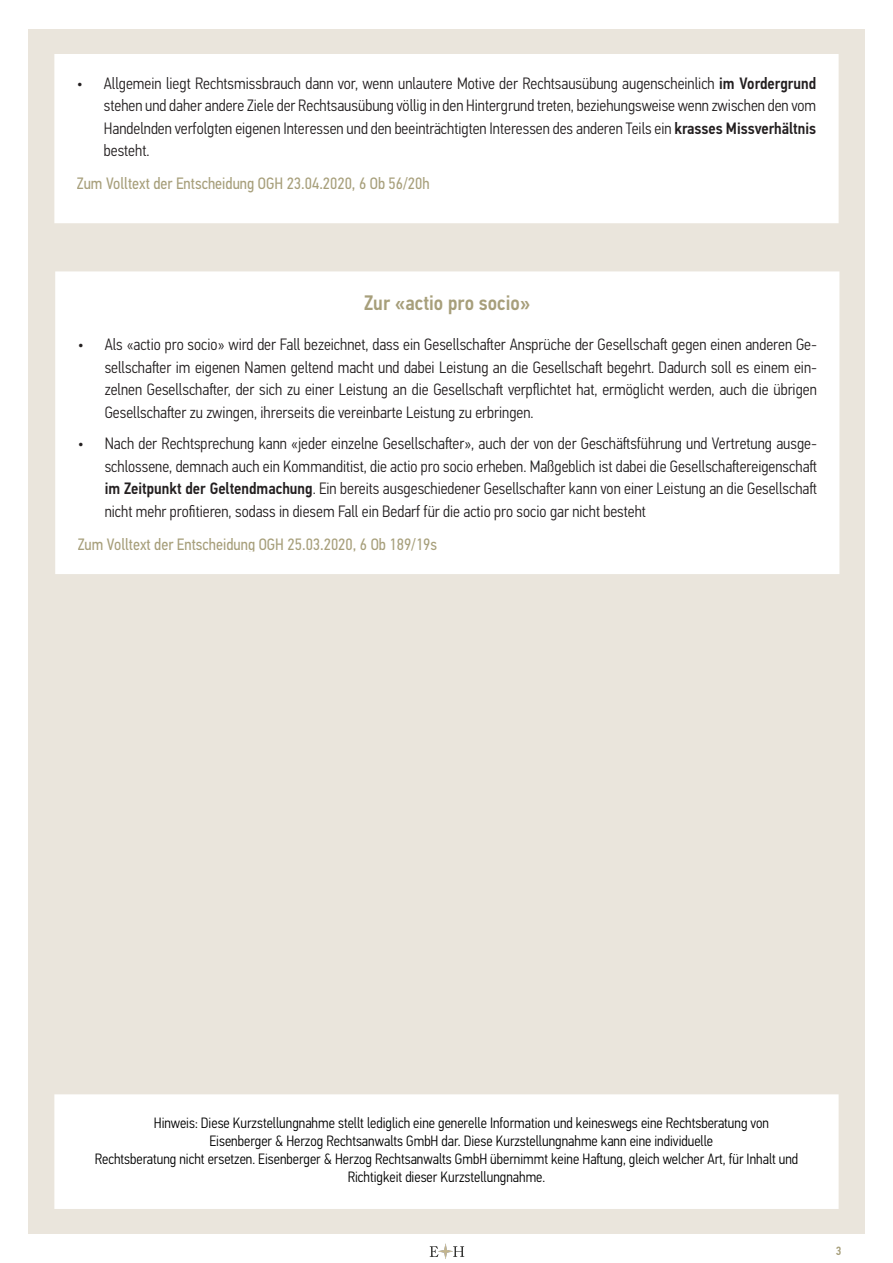
<style>
.page{position:relative;width:893px;height:1263px;background:#fff}
.page>*{position:absolute;margin:0;border:0;box-sizing:border-box;transform-origin:0 0}
.t1{font:500 21px "PFDIN Text Cond Pro";color:#a79f7b}
.t2{font:300 16.5px/22.5px "PFDIN Text Cond Pro";color:#231f20;text-align:justify}
.t3{font:16.5px "PFDIN Text Cond Pro";color:#a79f7b}
.t4{font:300 15px/18px "PFDIN Text Cond Pro";color:#000;text-align:center}
.t5{font:500 12px "PFDIN Text Cond Pro";color:#a79f7b}
.s1{font-weight:500}
</style>
<div class="page">
<div style="left:28px;top:29px;width:837px;height:1204px;background:#eae5dc"></div>
<img style="left:429px;top:1244px;width:36px;height:15px">
<div style="left:66px;top:1105px;width:761px;height:93px;background:#fff"></div>
<div style="left:54px;top:1094px;width:785px;height:115px;border:22px solid #fff"></div>
<div style="left:66px;top:65px;width:761px;height:147px;background:#fff"></div>
<div style="left:54px;top:54px;width:785px;height:169px;border:22px solid #fff"></div>
<div style="left:66px;top:283px;width:762px;height:280px;background:#fff"></div>
<div style="left:55px;top:271px;width:784px;height:303px;border:22px solid #fff"></div>
<p class="t2" style="left:104px;top:72px;width:714px;text-indent:-27px">• Allgemein liegt Rechtsmissbrauch dann vor, wenn unlautere Motive der Rechtsausübung augenscheinlich <span class="s1">im Vordergrund </span>stehen und daher andere Ziele der Rechtsausübung völlig in den Hintergrund treten, beziehungsweise wenn zwischen den vom Handelnden verfolgten eigenen Interessen und den beeinträchtigten Interessen des anderen Teils ein <span class="s1">krasses Missverhältnis </span>besteht.</p>
<p class="t3" style="left:77px;top:174px;width:354px">Zum Volltext der Entscheidung OGH 23.04.2020, 6 Ob 56/20h</p>
<p class="t1" style="left:364px;top:290px;width:168px">Zur «actio pro socio»</p>
<p class="t2" style="left:105px;top:333px;width:714px;text-indent:-27px">• Als «actio pro socio» wird der Fall bezeichnet, dass ein Gesellschafter Ansprüche der Gesellschaft gegen einen anderen Ge&shy;sellschafter im eigenen Namen geltend macht und dabei Leistung an die Gesellschaft begehrt. Dadurch soll es einem ein&shy;zelnen Gesellschafter, der sich zu einer Leistung an die Gesellschaft verpflichtet hat, ermöglicht werden, auch die übrigen Gesellschafter zu zwingen, ihrerseits die vereinbarte Leistung zu erbringen.</p>
<p class="t2" style="left:105px;top:432px;width:714px;text-indent:-27px">• Nach der Rechtsprechung kann «jeder einzelne Gesellschafter», auch der von der Geschäftsführung und Vertretung ausge&shy;schlossene, demnach auch ein Kommanditist, die actio pro socio erheben. Maßgeblich ist dabei die Gesellschaftereigenschaft <span class="s1">im Zeitpunkt der Geltendmachung</span>. Ein bereits ausgeschiedener Gesellschafter kann von einer Leistung an die Gesellschaft nicht mehr profitieren, sodass in diesem Fall ein Bedarf für die actio pro socio gar nicht besteht</p>
<p class="t3" style="left:78px;top:534px;width:361px">Zum Volltext der Entscheidung OGH 25.03.2020, 6 Ob 189/19s</p>
<p class="t4" style="left:154px;top:1114px;width:617px">Hinweis: Diese Kurzstellungnahme stellt lediglich eine generelle Information und keineswegs eine Rechtsberatung von<br>Eisenberger &amp; Herzog Rechtsanwalts GmbH dar. Diese Kurzstellungnahme kann eine individuelle</p>
<p class="t4" style="left:95px;top:1150px;width:705px">Rechtsberatung nicht ersetzen. Eisenberger &amp; Herzog Rechtsanwalts GmbH übernimmt keine Haftung, gleich welcher Art, für Inhalt und<br>Richtigkeit dieser Kurzstellungnahme.</p>
<p class="t5" style="left:836px;top:1244px;width:7px">3</p>
</div>
